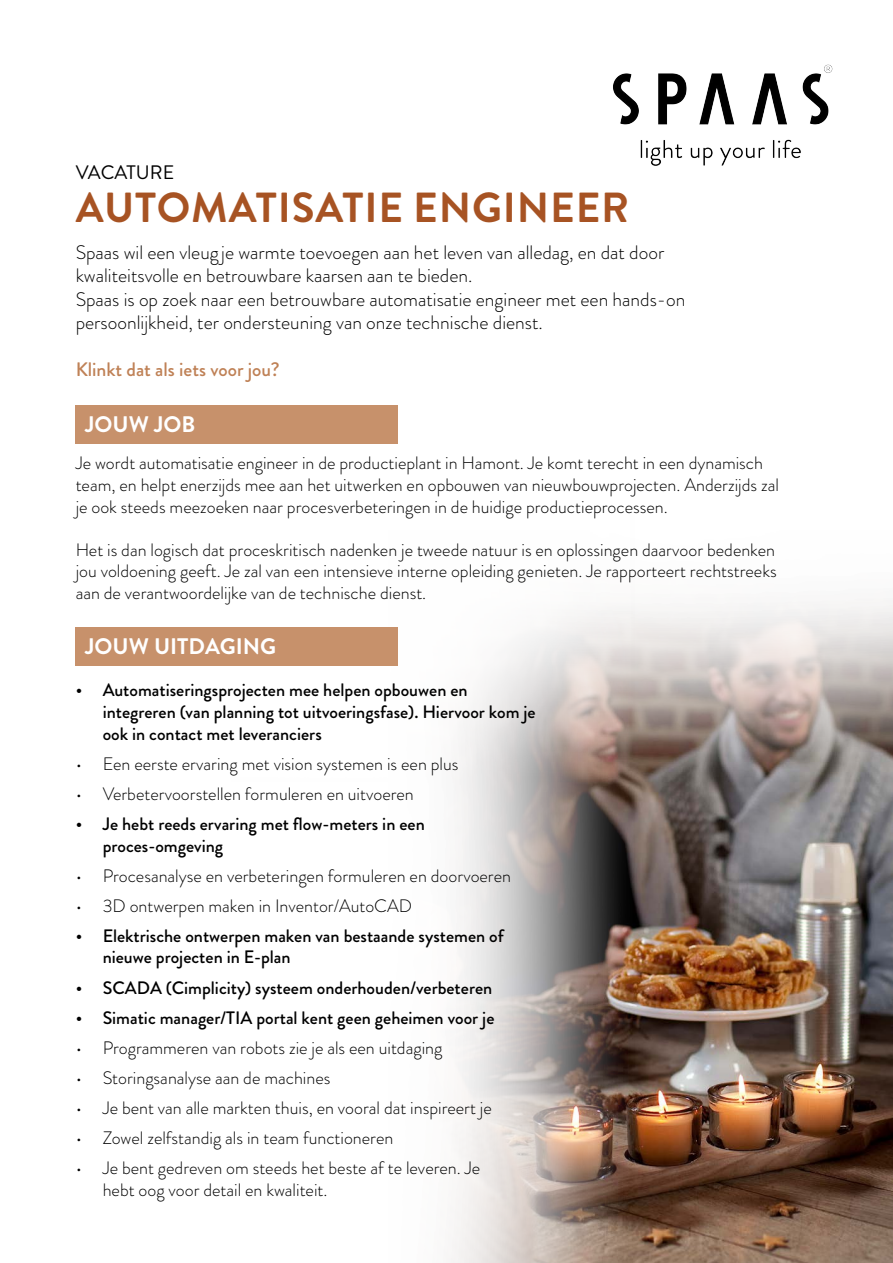
<style>
.page{position:relative;width:893px;height:1263px;background:#fff}
.page>*{position:absolute;margin:0;border:0;box-sizing:border-box;transform-origin:0 0}
.t1{font:700 42px "Brandon Grotesque";letter-spacing:.02em;color:#a75323}
.t2{font:700 22.5px "Brandon Grotesque";color:#fff}
.t3{font:300 19.5px/23.4px "Brandon Grotesque";color:#000}
.t4{font:500 19.5px "Brandon Grotesque";color:#bf8156}
.t5{font:19.5px "Brandon Grotesque";color:#000}
.t6{font:300 18px/21.6px "Brandon Grotesque";color:#000}
.t7{font:500 18px/21.6px "Brandon Grotesque";color:#000}
</style>
<div class="page">
<img style="left:634px;top:781px;width:259px;height:482px">
<img style="left:613px;top:64px;width:220px;height:102px">
<img style="left:634px;top:600px;width:259px;height:181px">
<img style="left:451px;top:606px;width:183px;height:657px">
<div style="left:76px;top:405px;width:322px;height:39px;background:#c7916b"></div>
<div style="left:76px;top:627px;width:322px;height:39px;background:#c7916b"></div>
<p class="t5" style="left:76px;top:159px;width:100px">VACATURE</p>
<h1 class="t1" style="left:76px;top:179px;width:555px">AUTOMATISATIE ENGINEER</h1>
<p class="t3" style="left:76px;top:240px;width:611px">Spaas wil een vleug je warmte toevoegen aan het leven van alledag, en dat door kwaliteitsvolle en betrouwbare kaarsen aan te bieden.<br>Spaas is op zoek naar een betrouwbare automatisatie engineer met een hands-on persoonlijkheid, ter ondersteuning van onze technische dienst.</p>
<p class="t4" style="left:76px;top:356px;width:205px">Klinkt dat als iets voor jou?</p>
<p class="t2" style="left:85px;top:408px;width:112px">JOUW JOB</p>
<p class="t6" style="left:76px;top:452px;width:705px">Je wordt automatisatie engineer in de productieplant in Hamont. Je komt terecht in een dynamisch team, en helpt enerzijds mee aan het uitwerken en opbouwen van nieuwbouwprojecten. Anderzijds zal je ook steeds meezoeken naar procesverbeteringen in de huidige productieprocessen.</p>
<p class="t6" style="left:76px;top:539px;width:702px;text-align:justify">Het is dan logisch dat proceskritisch nadenken je tweede natuur is en oplossingen daarvoor bedenken jou voldoening geeft. Je zal van een intensieve interne opleiding genieten. Je rapporteert rechtstreeks aan de verantwoordelijke van de technische dienst.</p>
<p class="t2" style="left:85px;top:631px;width:193px">JOUW UITDAGING</p>
<p class="t7" style="left:103px;top:680px;width:435px;text-indent:-27px">• Automatiseringsprojecten mee helpen opbouwen en integreren (van planning tot uitvoeringsfase). Hiervoor kom je ook in contact met leveranciers</p>
<p class="t6" style="left:76px;top:753px;width:384px">• Een eerste ervaring met vision systemen is een plus</p>
<p class="t6" style="left:76px;top:783px;width:340px">• Verbetervoorstellen formuleren en uitvoeren</p>
<p class="t7" style="left:103px;top:813px;width:324px;text-indent:-27px">• Je hebt reeds ervaring met flow-meters in een proces-omgeving</p>
<p class="t6" style="left:76px;top:865px;width:437px">• Procesanalyse en verbeteringen formuleren en doorvoeren</p>
<p class="t6" style="left:76px;top:895px;width:338px">• 3D ontwerpen maken in Inventor/AutoCAD</p>
<p class="t7" style="left:103px;top:925px;width:403px;text-indent:-27px">• Elektrische ontwerpen maken van bestaande systemen of nieuwe projecten in E-plan</p>
<p class="t7" style="left:76px;top:977px;width:418px">• SCADA (Cimplicity) systeem onderhouden/verbeteren</p>
<p class="t7" style="left:76px;top:1007px;width:420px">• Simatic manager/TIA portal kent geen geheimen voor je</p>
<p class="t6" style="left:76px;top:1037px;width:368px">• Programmeren van robots zie je als een uitdaging</p>
<p class="t6" style="left:76px;top:1067px;width:256px">• Storingsanalyse aan de machines</p>
<p class="t6" style="left:76px;top:1097px;width:418px">• Je bent van alle markten thuis, en vooral dat inspireert je</p>
<p class="t6" style="left:76px;top:1127px;width:319px">• Zowel zelfstandig als in team functioneren</p>
<p class="t6" style="left:103px;top:1157px;width:379px;text-indent:-27px">• Je bent gedreven om steeds het beste af te leveren. Je hebt oog voor detail en kwaliteit.</p>
</div>
